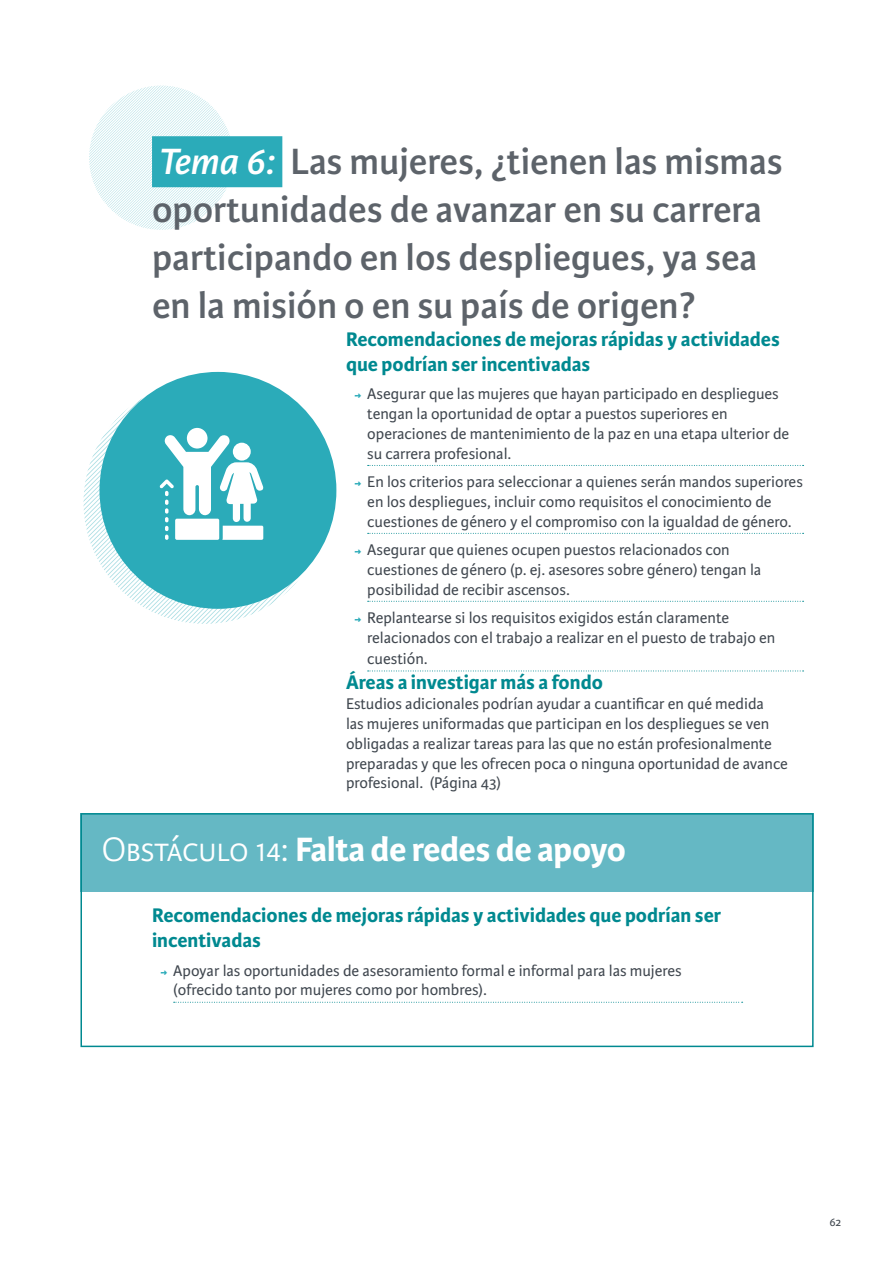
<style>
.page{position:relative;width:893px;height:1263px;background:#fff}
.page>*{position:absolute;margin:0;border:0;box-sizing:border-box;transform-origin:0 0}
.t1{font:600 39px/48px "Karmina Sans";color:#5d636a}
.t2{font:700 36px "Karmina Sans";letter-spacing:-.01em;color:#fff}
.t3{font:700 21px/25.2px "Karmina Sans";color:#008990}
.t4{font:16.5px/19.8px "Karmina Sans";color:#40474f}
.t5{font:12px "Karmina Sans";color:#40474f}
.s1{font-style:italic;color:#fff}
.s2{font-weight:300}
</style>
<div class="page">
<svg style="left:89px;top:86px;width:144px;height:144px"></svg>
<div style="left:152px;top:136px;width:130px;height:51px;background:#2babb9"></div>
<svg style="left:368px;top:465px;width:436px;height:1px"></svg>
<svg style="left:368px;top:533px;width:436px;height:1px"></svg>
<svg style="left:368px;top:601px;width:436px;height:1px"></svg>
<svg style="left:368px;top:671px;width:436px;height:1px"></svg>
<svg style="left:174px;top:1002px;width:569px;height:1px"></svg>
<div style="left:81px;top:813px;width:732px;height:79px;background:#65b8c4"></div>
<div style="left:80px;top:813px;width:734px;height:234px;border:2px solid #008990"></div>
<svg style="left:84px;top:381px;width:243px;height:243px"></svg>
<h1 class="t1" style="left:152px;top:138px;width:632px"><span class="s1">Tema 6:</span> Las mujeres, ¿tienen las mismas oportunidades de avanzar en su carrera participando en los despliegues, ya sea en la misión o en su país de origen?</h1>
<p class="t3" style="left:346px;top:327px;width:435px">Recomendaciones de mejoras rápidas y actividades que podrían ser incentivadas</p>
<p class="t4" style="left:367px;top:384px;width:423px">Asegurar que las mujeres que hayan participado en despliegues tengan la oportunidad de optar a puestos superiores en operaciones de mantenimiento de la paz en una etapa ulterior de su carrera profesional.</p>
<p class="t4" style="left:367px;top:472px;width:437px">En los criterios para seleccionar a quienes serán mandos superiores en los despliegues, incluir como requisitos el conocimiento de cuestiones de género y el compromiso con la igualdad de género.</p>
<p class="t4" style="left:367px;top:540px;width:396px">Asegurar que quienes ocupen puestos relacionados con cuestiones de género (p. ej. asesores sobre género) tengan la posibilidad de recibir ascensos.</p>
<p class="t4" style="left:367px;top:608px;width:410px">Replantearse si los requisitos exigidos están claramente relacionados con el trabajo a realizar en el puesto de trabajo en</p>
<p class="t4" style="left:367px;top:649px;width:62px">cuestión.</p>
<p class="t3" style="left:346px;top:670px;width:258px">Áreas a investigar más a fondo</p>
<p class="t4" style="left:346px;top:694px;width:443px">Estudios adicionales podrían ayudar a cuantificar en qué medida<br>las mujeres uniformadas que participan en los despliegues se ven obligadas a realizar tareas para las que no están profesionalmente preparadas y que les ofrecen poca o ninguna oportunidad de avance profesional. (Página 43)</p>
<h2 class="t2" style="left:102px;top:829px;width:526px"><span class="s2">Obstáculo 14:</span> Falta de redes de apoyo</h2>
<p class="t3" style="left:152px;top:903px;width:571px">Recomendaciones de mejoras rápidas y actividades que podrían ser incentivadas</p>
<p class="t4" style="left:173px;top:961px;width:510px">Apoyar las oportunidades de asesoramiento formal e informal para las mujeres (ofrecido tanto por mujeres como por hombres).</p>
<p class="t5" style="left:829px;top:1215px;width:13px">62</p>
</div>
